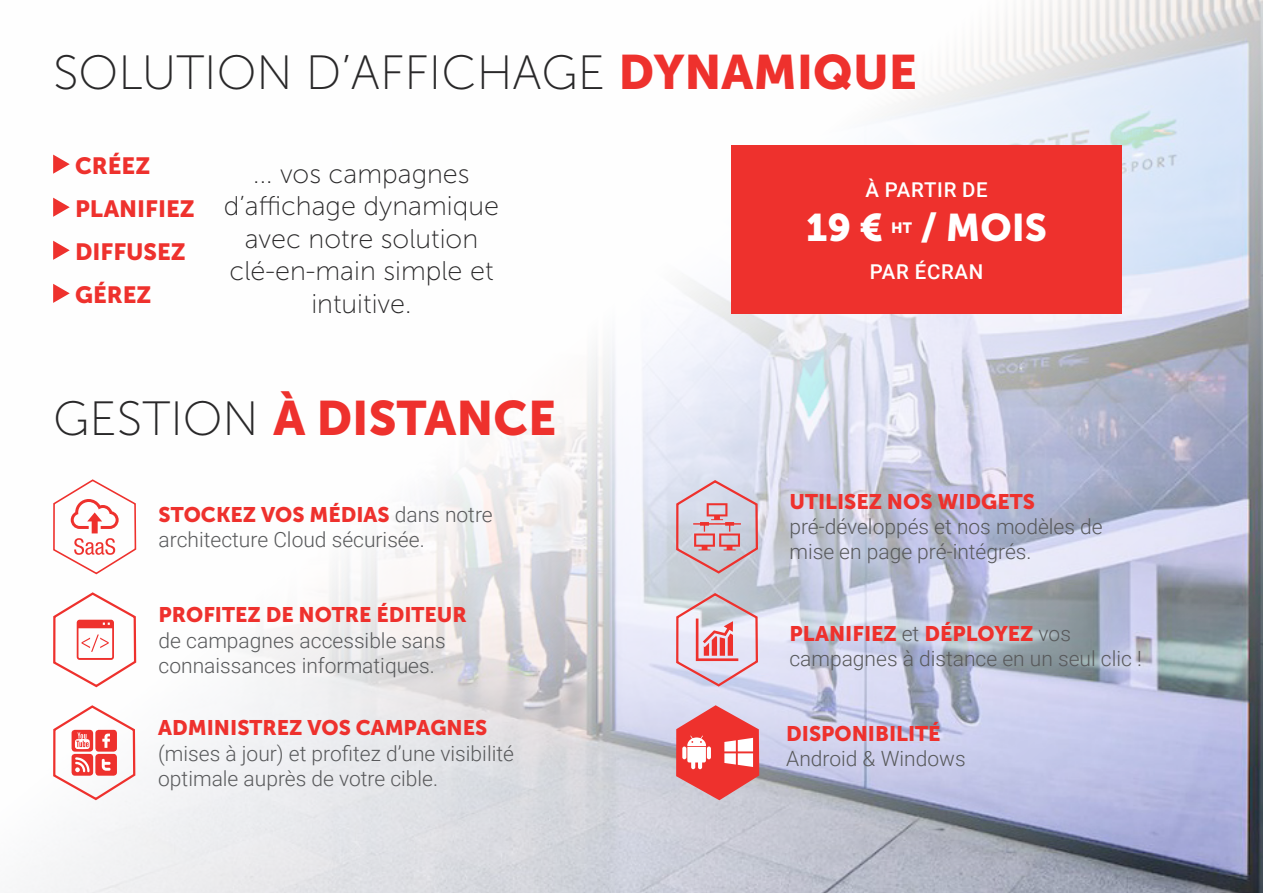
<style>
.page{position:relative;width:1263px;height:893px;background:#fff}
.page>*{position:absolute;margin:0;border:0;box-sizing:border-box;transform-origin:0 0}
.t1{font:48px "Museo Sans 100";color:#292829}
.t2{font:48px "Museo Sans 900";color:#ee312d}
.t3{font:38.25px "Museo Sans 900";color:#fff}
.t4{font:27px/32.4px "Museo Sans 100";color:#292829;text-align:center}
.t5{font:23.4px/43px "Museo Sans 900";color:#ee312d}
.t6{font:300 21px/25.2px "Roboto";color:#58595b}
.t7{font:21px "Museo Sans 900";color:#ee312d}
.t8{font:500 20.4px "Roboto";letter-spacing:.035em;color:#fff}
.t9{font:14.85px "Museo Sans 900";color:#fff}
.s1{font-family:"Museo Sans 900";color:#ee312d}
.s2{font-family:"Museo Sans 100";color:#292829}
.s3{font-family:"Roboto";font-weight:300;color:#58595b}
</style>
<div class="page">
<img style="left:26px;top:0;width:1237px;height:893px">
<div style="left:731px;top:145px;width:391px;height:168px;background:#ee312d"></div>
<svg style="left:53px;top:155px;width:17px;height:19px"></svg>
<svg style="left:53px;top:198px;width:17px;height:19px"></svg>
<svg style="left:53px;top:241px;width:17px;height:19px"></svg>
<svg style="left:53px;top:284px;width:17px;height:19px"></svg>
<svg style="left:675px;top:479px;width:84px;height:96px;background:#d2bbc6"></svg>
<svg style="left:675px;top:592px;width:84px;height:96px;background:#dbc1ce"></svg>
<svg style="left:52px;top:591px;width:86px;height:98px"></svg>
<svg style="left:52px;top:704px;width:85px;height:98px"></svg>
<svg style="left:52px;top:478px;width:85px;height:97px"></svg>
<svg style="left:676px;top:705px;width:83px;height:95px;background:#e9797b"></svg>
<h1 class="t1" style="left:53px;top:47px;width:865px">SOLUTION D’AFFICHAGE <span class="s1">DYNAMIQUE</span></h1>
<p class="t5" style="left:75px;top:144px;width:121px">CRÉEZ<br>PLANIFIEZ<br>DIFFUSEZ<br>GÉREZ</p>
<p class="t4" style="left:224px;top:158px;width:277px">... vos campagnes d’affichage dynamique avec notre solution clé-en-main simple et intuitive.</p>
<h1 class="t2" style="left:53px;top:391px;width:505px"><span class="s2">GESTION</span> À DISTANCE</h1>
<p class="t7" style="left:159px;top:503px;width:336px">STOCKEZ VOS MÉD IAS <span class="s3">dans notre</span></p>
<p class="t6" style="left:159px;top:526px;width:268px">architecture Cloud sécurisée.</p>
<p class="t7" style="left:159px;top:603px;width:310px">PROFITEZ DE NOTRE ÉDITEUR</p>
<p class="t6" style="left:159px;top:627px;width:289px">de campagnes accessible sans connaissances informatiques.</p>
<p class="t7" style="left:158px;top:716px;width:331px">ADMINISTREZ VOS CAMPAGNES</p>
<p class="t6" style="left:158px;top:740px;width:357px">(mises à jour) et profitez d’une visibilité optimale auprès de votre cible.</p>
<p class="t8" style="left:865px;top:175px;width:124px">À PARTIR DE</p>
<h2 class="t3" style="left:806px;top:206px;width:78px">19 €</h2>
<p class="t9" style="left:891px;top:219px;width:22px">HT</p>
<h2 class="t3" style="left:920px;top:206px;width:51px">/ MOIS</h2>
<p class="t8" style="left:870px;top:257px;width:115px">PAR ÉCRAN</p>
<p class="t7" style="left:789px;top:489px;width:247px">UTILISEZ NOS WIDGETS</p>
<p class="t6" style="left:789px;top:513px;width:315px">pré-développés et nos modèles de mise en page pré-intégrés.</p>
<p class="t7" style="left:789px;top:621px;width:283px">PLANIFIEZ <span class="s3">et</span> DÉ PLOYEZ <span class="s3">vos</span></p>
<p class="t6" style="left:789px;top:645px;width:354px">campagnes à distance en un seul clic !</p>
<p class="t7" style="left:786px;top:722px;width:153px">DISPONIBILITÉ</p>
<p class="t6" style="left:786px;top:745px;width:181px">Android &amp; Windows</p>
</div>
